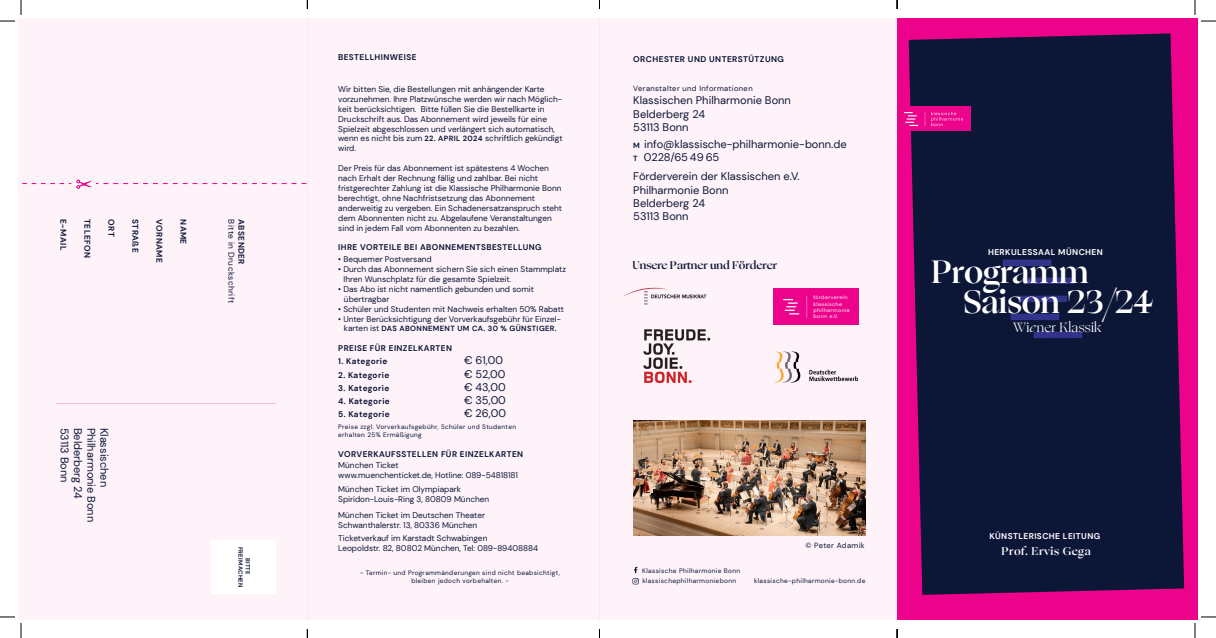
<style>
.page{position:relative;width:1216px;height:638px;background:#fff}
.page>*{position:absolute;margin:0;border:0;box-sizing:border-box;transform-origin:0 0}
.t1{font:700 32px/29.7px "Ogg";color:#fff}
.t2{font:13.3px "Ogg";letter-spacing:.02em;color:#fff}
.t3{font:700 11.2px "Ogg";letter-spacing:.05em;color:#fff}
.t4{font:11px/13.2px "DM Sans";color:#0c1637}
.t5{font:700 11px "Ogg";color:#0c1637}
.t6{font:700 8.4px "DM Sans";letter-spacing:.05em;color:#fff}
.t7{font:700 8.3px "DM Sans";letter-spacing:.05em;color:#0c1637}
.t8{font:8.3px "DM Sans";letter-spacing:.05em;color:#0c1637}
.t9{font:8.2px/9.9px "DM Sans";color:#0c1637}
.t10{font:700 8.2px/11.6px "DM Sans";letter-spacing:.05em;color:#0c1637}
.t11{font:700 7.5px "DM Sans";letter-spacing:.05em;color:#0c1637}
.t12{font:7.5px "DM Sans";letter-spacing:.05em;color:#0c1637}
.t13{font:6.5px/7.8px "DM Sans";letter-spacing:.05em;color:#0c1637}
.t14{font:700 6px/7.2px "DM Sans";letter-spacing:.05em;color:#0c1637;text-align:center}
.t15{font:5.1px/6.1px "DM Sans";letter-spacing:.07em;color:#fff;scale:1.06 1}
.s1{font-weight:700;font-size:7.5px}
.s2{font-weight:400;font-size:8.2px}
.s3{font-weight:400}
.s4{font-style:italic}
</style>
<div class="page">
<div style="left:897px;top:18px;width:300px;height:601px;background:#ed028c"></div>
<div style="left:908px;top:33px;width:276px;height:561px;background:#0c1637"></div>
<div style="left:897px;top:107px;width:74px;height:24px;background:#ed028c"></div>
<svg style="left:931px;top:112px;width:32px;height:14px"></svg>
<svg style="left:924px;top:112px;width:1px;height:14px"></svg>
<svg style="left:904px;top:112px;width:14px;height:14px"></svg>
<div style="left:1010px;top:313px;width:49px;height:7px;background:#31348a"></div>
<div style="left:1018px;top:295px;width:48px;height:7px;background:#31348a"></div>
<div style="left:1025px;top:277px;width:49px;height:7px;background:#31348a"></div>
<div style="left:1033px;top:331px;width:49px;height:7px;background:#31348a"></div>
<div style="left:1002px;top:259px;width:49px;height:7px;background:#31348a"></div>
<div style="left:308px;top:19px;width:291px;height:600px;background:#fef3f9"></div>
<div style="left:599px;top:19px;width:298px;height:600px;background:#fef3f9"></div>
<svg style="left:632px;top:566px;width:7px;height:18px"></svg>
<img style="left:633px;top:420px;width:232px;height:115px">
<img style="left:774px;top:351px;width:84px;height:31px">
<img style="left:623px;top:287px;width:84px;height:17px">
<div style="left:772px;top:288px;width:86px;height:37px;background:#ed028c"></div>
<svg style="left:806px;top:295px;width:1px;height:22px"></svg>
<svg style="left:783px;top:299px;width:16px;height:15px"></svg>
<img style="left:643px;top:329px;width:68px;height:55px">
<div style="left:18px;top:18px;width:290px;height:601px;background:#fef3f9"></div>
<svg style="left:22px;top:179px;width:286px;height:9px"></svg>
<div style="left:211px;top:540px;width:65px;height:53px;background:#fff"></div>
<svg style="left:1201px;top:20px;width:15px;height:2px"></svg>
<svg style="left:1201px;top:616px;width:15px;height:1px"></svg>
<svg style="left:0;top:0;width:22px;height:22px"></svg>
<svg style="left:0;top:616px;width:22px;height:21px"></svg>
<svg style="left:1194px;top:0;width:1px;height:15px"></svg>
<svg style="left:1194px;top:623px;width:1px;height:14px"></svg>
<svg style="left:896px;top:0;width:2px;height:9px"></svg>
<svg style="left:896px;top:629px;width:2px;height:8px"></svg>
<p class="t7" style="left:68px;top:219px;width:32px;rotate:90deg">E-MAIL</p>
<p class="t7" style="left:92px;top:219px;width:40px;rotate:90deg">TELEFON</p>
<p class="t7" style="left:116px;top:219px;width:19px;rotate:90deg">ORT</p>
<p class="t7" style="left:140px;top:219px;width:35px;rotate:90deg">STRAßE</p>
<p class="t7" style="left:165px;top:219px;width:45px;rotate:90deg">VORNAME</p>
<p class="t7" style="left:189px;top:219px;width:27px;rotate:90deg">NAME</p>
<p class="t8" style="left:236px;top:219px;width:85px;rotate:90deg">Bitte in Druckschrift</p>
<p class="t7" style="left:246px;top:219px;width:47px;rotate:90deg">ABSENDER</p>
<p class="t4" style="left:71px;top:427px;width:56px;rotate:90deg">53113 Bonn</p>
<p class="t4" style="left:85px;top:427px;width:73px;rotate:90deg">Belderberg 24</p>
<p class="t4" style="left:98px;top:427px;width:96px;rotate:90deg">Philharmonie Bonn</p>
<p class="t4" style="left:111px;top:427px;width:61px;rotate:90deg">Klassischen</p>
<p class="t14" style="left:251px;top:546px;width:42px;rotate:90deg">BITTE<br>FREIMACHEN</p>
<p class="t10" style="left:338px;top:52px;width:80px">BESTELLHINWEISE</p>
<p class="t9" style="left:338px;top:84px;width:226px">Wir bitten Sie, die Bestellungen mit anhängender Karte vorzunehmen. Ihre Platzwünsche werden wir nach Möglich&shy;keit berücksichtigen. Bitte füllen Sie die Bestellkarte in Druckschrift aus. Das Abonnement wird jeweils für eine Spielzeit abgeschlossen und verlängert sich automatisch, wenn es nicht bis zum <span class="s1">22. APRIL 2024</span> schriftlich gekündigt wird.</p>
<p class="t9" style="left:338px;top:163px;width:225px">Der Preis für das Abonnement ist spätestens 4 Wochen nach Erhalt der Rechnung fällig und zahlbar. Bei nicht fristgerechter Zahlung ist die Klassische Philharmonie Bonn berechtigt, ohne Nachfristsetzung das Abonnement anderweitig zu vergeben. Ein Schadenersatzanspruch steht dem Abonnenten nicht zu. Abgelaufene Veranstaltungen sind in jedem Fall vom Abonnenten zu bezahlen.</p>
<p class="t10" style="left:338px;top:241px;width:205px">IHRE VORTEILE BEI ABONNEMENTSBESTELLUNG</p>
<p class="t9" style="left:338px;top:254px;width:95px">• Bequemer Postversand</p>
<p class="t9" style="left:343px;top:264px;width:224px;text-indent:-5px">• Durch das Abonnement sichern Sie sich einen Stammplatz<br>Ihren Wunschplatz für die gesamte Spielzeit.</p>
<p class="t9" style="left:344px;top:284px;width:191px;text-indent:-6px">• Das Abo ist nicht namentlich gebunden und somit übertragbar</p>
<p class="t9" style="left:338px;top:303px;width:227px">• Schüler und Studenten mit Nachweis erhalten 50% Rabatt</p>
<p class="t9" style="left:338px;top:313px;width:224px">• Unter Berücksichtigung der Vorverkaufsgebühr für Einzel-</p>
<p class="t11" style="left:344px;top:324px;width:214px"><span class="s2">karten ist</span> DAS ABONNEMENT UM CA. 30 % GÜNSTIGER.</p>
<p class="t10" style="left:338px;top:342px;width:115px">PREISE FÜR EINZELKARTEN</p>
<p class="t10" style="left:338px;top:355px;width:51px">1. Kategorie</p>
<p class="t4" style="left:464px;top:354px;width:40px">€ 61,00</p>
<p class="t10" style="left:338px;top:369px;width:53px">2. Kategorie</p>
<p class="t4" style="left:464px;top:367px;width:43px">€ 52,00</p>
<p class="t10" style="left:338px;top:382px;width:53px">3. Kategorie</p>
<p class="t4" style="left:464px;top:380px;width:43px">€ 43,00</p>
<p class="t10" style="left:338px;top:395px;width:53px">4. Kategorie</p>
<p class="t4" style="left:464px;top:393px;width:43px">€ 35,00</p>
<p class="t10" style="left:338px;top:408px;width:53px">5. Kategorie</p>
<p class="t4" style="left:464px;top:406px;width:43px">€ 26,00</p>
<p class="t13" style="left:338px;top:422px;width:179px">Preise zzgl. Vorverkaufsgebühr, Schüler und Studenten erhalten 25% Ermäßigung</p>
<p class="t10" style="left:338px;top:448px;width:186px">VORVERKAUFSSTELLEN FÜR EINZELKARTEN<br><span class="s3">München Ticket</span></p>
<p class="t9" style="left:338px;top:468px;width:181px;line-height:13.8px">www.muenchenticket.de, Hotline: 089-54818181<br>München Ticket im Olympiapark</p>
<p class="t9" style="left:338px;top:491px;width:152px;line-height:15.6px">Spiridon-Louis-Ring 3, 80809 München<br>München Ticket im Deutschen Theater</p>
<p class="t9" style="left:338px;top:517px;width:151px;line-height:13.8px">Schwanthalerstr. 13, 80336 München<br>Ticketverkauf im Karstadt Schwabingen</p>
<p class="t9" style="left:338px;top:543px;width:201px">Leopoldstr. 82, 80802 München, Tel: 089-89408884</p>
<p class="t13" style="left:360px;top:569px;width:201px;text-align:center">- Termin- und Programmänderungen sind nicht beabsichtigt, bleiben jedoch vorbehalten. -</p>
<p class="t10" style="left:633px;top:54px;width:152px">ORCHESTER UND UNTERSTÜTZUNG</p>
<p class="t12" style="left:633px;top:84px;width:121px">Veranstalter und Informationen</p>
<p class="t4" style="left:633px;top:94px;width:159px">Klassischen Philharmonie Bonn<br>Belderberg 24<br>53113 Bonn</p>
<p class="t4" style="left:633px;top:137px;width:215px"><span class="s1">M</span> info@klassische-philharmonie-bonn.de<br><span class="s1">T</span> 0228/65 49 65</p>
<p class="t4" style="left:633px;top:170px;width:168px">Förderverein der Klassischen e.V.<br>Philharmonie Bonn<br>Belderberg 24<br>53113 Bonn</p>
<p class="t5" style="left:632px;top:257px;width:146px">Unsere Partner und Förderer</p>
<p class="t15" style="left:813px;top:294px;width:36px">förderverein klassische philharmonie bonn e.V.</p>
<p class="t6" style="left:988px;top:247px;width:116px">HERKULESSAAL MÜNCHEN</p>
<p class="t1" style="left:963px;top:257px;width:191px;text-indent:-32px">Programm<br>Saison 23/24</p>
<p class="t2" style="left:1013px;top:318px;width:90px">Wi<span class="s4">e</span>ner Klassik</p>
<p class="t13" style="left:642px;top:565px;width:99px;line-height:10.2px">Klassische Philharmonie Bonn klassischephilharmoniebonn</p>
<p class="t12" style="left:805px;top:540px;width:61px">© Peter Adamik</p>
<p class="t13" style="left:754px;top:577px;width:113px">klassische-philharmonie-bonn.de</p>
<p class="t6" style="left:989px;top:530px;width:112px">KÜNSTLERISCHE LEITUNG</p>
<p class="t3" style="left:1001px;top:543px;width:91px">Prof. Ervis Gega</p>
</div>
